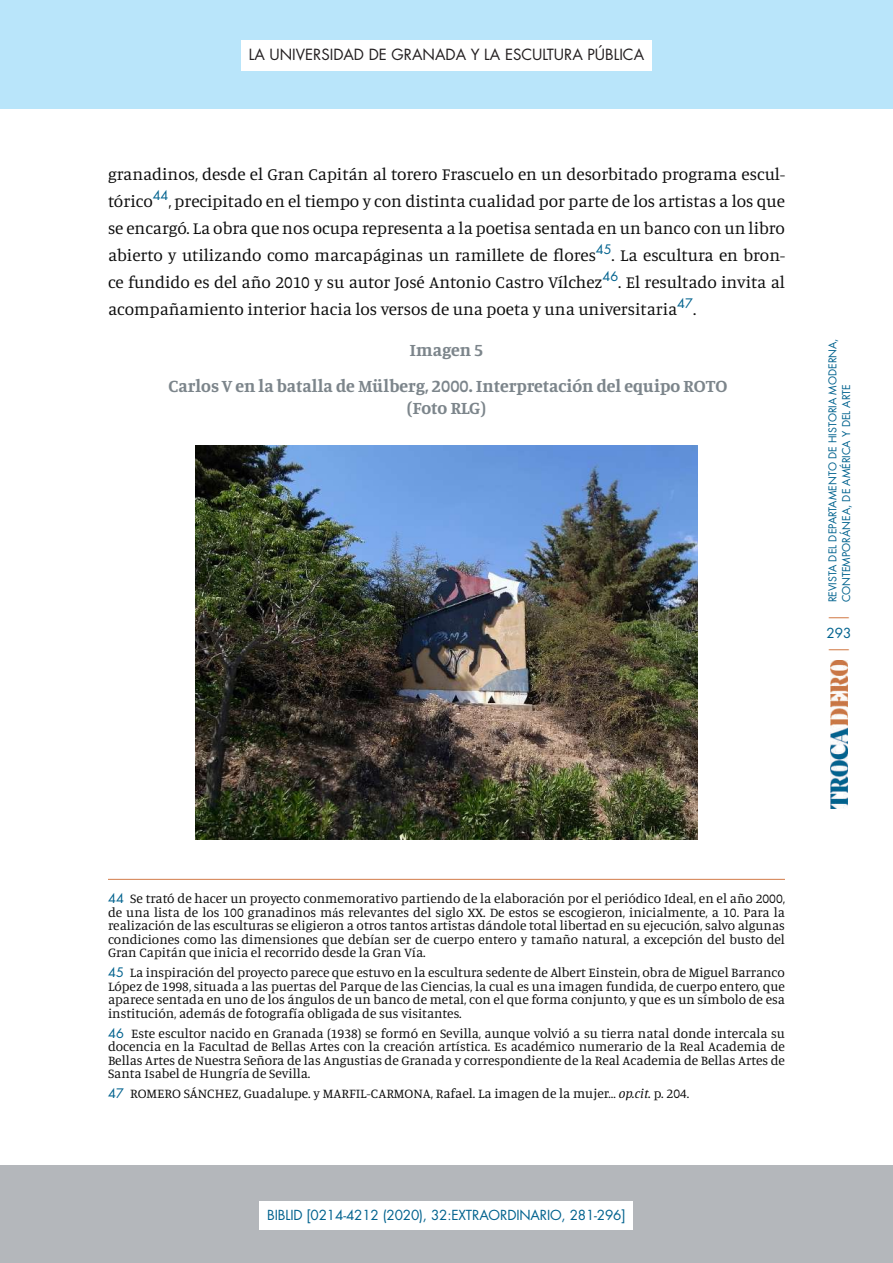
<style>
.page{position:relative;width:893px;height:1263px;background:#fff}
.page>*{position:absolute;margin:0;border:0;box-sizing:border-box;transform-origin:0 0}
.t1{font:700 18px/36px "Manuale";color:#7c858b;text-align:center}
.t2{font:17.25px/27px "Manuale";color:#0d0d0d;text-align:justify}
.t3{font:15px "Futura Std";color:#231f20}
.t4{font:13.5px/13.5px "Manuale";color:#0d0d0d;text-align:justify}
.t5{font:13.5px "Futura Std";letter-spacing:-.01em;color:#00628e}
.t6{font:13.5px "Futura Std";color:#d27c49;scale:2 1}
.t7{font:10.5px/13.5px "Futura Std";color:#00628e}
.s1{font-family:"Futura Std";font-size:12.75px;color:#00628e}
.s2{font-family:"Times New Roman"}
.s3{font-style:italic}
</style>
<div class="page">
<img style="left:831px;top:660px;width:16px;height:149px">
<img style="left:196px;top:445px;width:501px;height:395px">
<hr style="left:108px;top:879px;width:677px;height:1px;background:#d27c49">
<div style="left:0;top:0;width:893px;height:108px;background:#b9e5fa"></div>
<div style="left:241px;top:40px;width:411px;height:30px;background:#fff"></div>
<div style="left:0;top:1165px;width:893px;height:98px;background:#b4b7bb"></div>
<div style="left:260px;top:1201px;width:373px;height:29px;background:#fff"></div>
<p class="t3" style="left:249px;top:45px;width:397px">LA UNIVERSIDAD DE GRANADA Y LA ESCULTURA PÚBLICA</p>
<p class="t2" style="left:108px;top:160px;width:679px">granadinos, desde el Gran Capitán al torero Frascuelo en un desorbitado programa escul&shy;tórico<sup>44</sup>, precipitado en el tiempo y con distinta cualidad por parte de los artistas a los que se encargó. La obra que nos ocupa representa a la poetisa sentada en un banco con un libro abierto y utilizando como marcapáginas un ramillete de flores<sup>45</sup>. La escultura en bron&shy;ce fundido es del año 2010 y su autor José Antonio Castro Vílchez<sup>46</sup>. El resultado invita al acompañamiento interior hacia los versos de una poeta y una universitaria<sup>47</sup>.</p>
<h1 class="t1" style="left:169px;top:331px;width:560px">Imagen 5<br>Carlos V en la batalla de Mülberg, 2000. Interpretación del equipo ROTO</h1>
<h1 class="t1" style="left:407px;top:389px;width:81px">(Foto RLG)</h1>
<p class="t7" style="left:826px;top:602px;width:266px;rotate:-90deg">REVISTA DEL DEPARTAMENTO DE HISTORIA MODERNA,<br>CONTEMPORÁNEA, DE AMÉRICA Y DEL ARTE</p>
<p class="t6" style="left:825px;top:607px;width:15px">—</p>
<p class="t5" style="left:826px;top:624px;width:26px">293</p>
<p class="t6" style="left:825px;top:640px;width:15px">—</p>
<p class="t4" style="left:108px;top:892px;width:678px"><span class="s1">44</span> Se trató de hacer un proyecto conmemorativo partiendo de la elaboración por el periódico Ideal, en el año 2000, de una lista de los 100 granadinos m<span class="s2">á</span>s relevantes del siglo XX. De estos se escogieron, inicialmente, a 10. Para la realización de las esculturas se eligieron a otros tantos artistas dándole total libertad en su ejecución, salvo algunas condiciones como las dimensiones que debían ser de cuerpo entero y tamaño natural, a excepción del busto del Gran Capitán que inicia el recorrido desde la Gran Vía.</p>
<p class="t4" style="left:108px;top:965px;width:678px"><span class="s1">45</span> La inspiración del proyecto parece que estuvo en la escultura sedente de Albert Einstein, obra de Miguel Barranco López de 1998, situada a las puertas del Parque de las Ciencias, la cual es una imagen fundida, de cuerpo entero, que aparece sentada en uno de los ángulos de un banco de metal, con el que forma conjunto, y que es un símbolo de esa institución, además de fotografía obligada de sus visitantes.</p>
<p class="t4" style="left:108px;top:1026px;width:678px"><span class="s1">46</span> Este escultor nacido en Granada (1938) se formó en Sevilla, aunque volvió a su tierra natal donde intercala su docencia en la Facultad de Bellas Artes con la creación artística. Es académico numerario de la Real Academia de Bellas Artes de Nuestra Señora de las Angustias de Granada y correspondiente de la Real Academia de Bellas Artes de Santa Isabel de Hungría de Sevilla.</p>
<p class="t4" style="left:108px;top:1086px;width:583px"><span class="s1">47</span> ROMERO SÁNCHEZ, Guadalupe. y MARFIL-CARMONA, Rafael. La imagen de la mujer… <span class="s3">op.cit.</span> p. 204.</p>
<p class="t5" style="left:267px;top:1206px;width:360px">BIBLID [0214-4212 (2020), 32:EXTRAORDINARIO, 281-296]</p>
</div>
